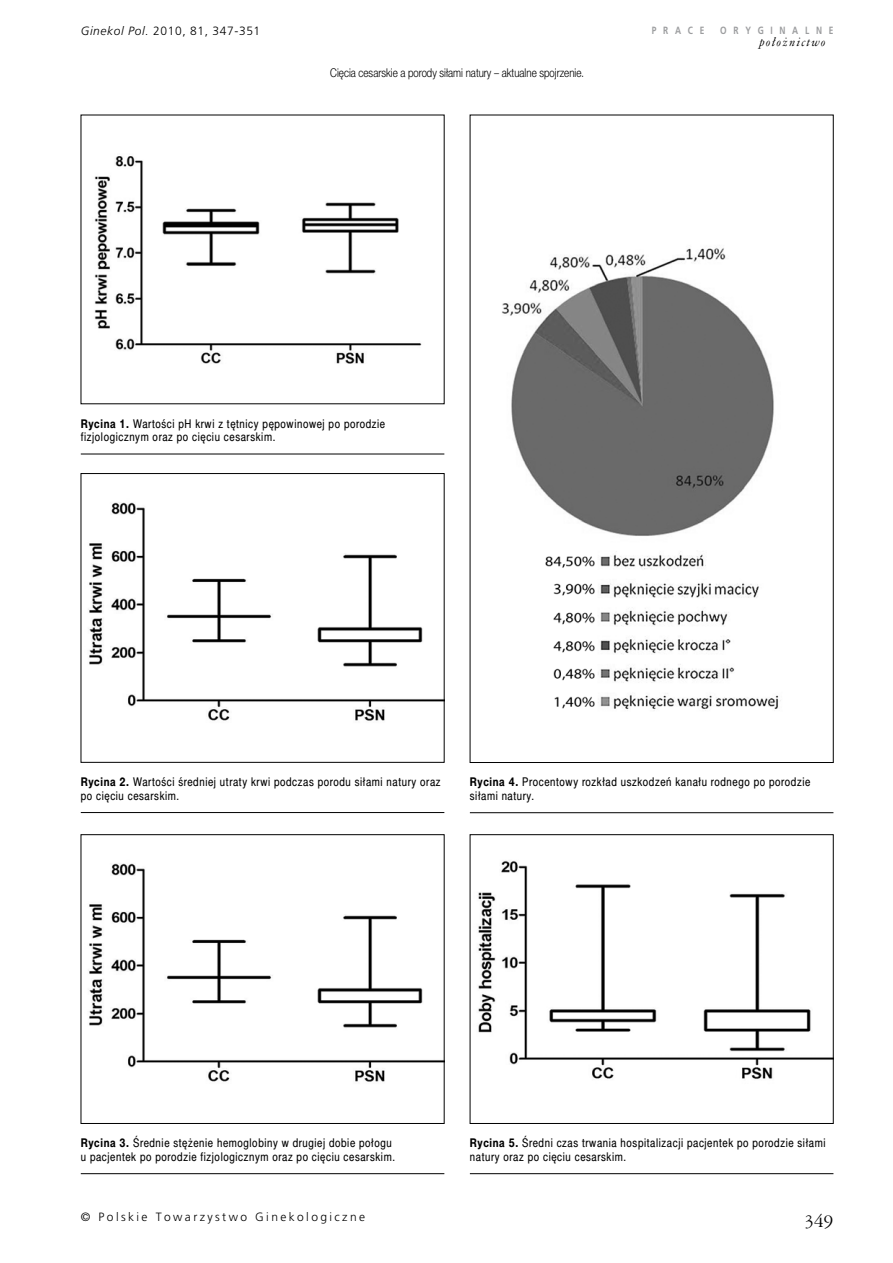
<style>
.page{position:relative;width:893px;height:1263px;background:#fff}
.page>*{position:absolute;margin:0;border:0;box-sizing:border-box;transform-origin:0 0}
.t1{font:19.5px "American Garamond PL";color:#000}
.t2{font:italic 13.5px "American Garamond PL";letter-spacing:.1em;color:#000}
.t3{font:12px/13.5px "Switzer Cnd EFN";letter-spacing:.05em;color:#000}
.t4{font:12px "Switzer Cnd EFN Light";color:#000}
.t5{font:300 12px "Pfrutiger";letter-spacing:.2em;color:#000}
.t6{font:300 12px "Pfrutiger";letter-spacing:.05em;color:#000}
.t7{font:700 10.5px "Pfrutiger";letter-spacing:.8em;color:#9c9d9f;scale:.8 1}
.s1{font-style:italic}
.s2{font-weight:700}
</style>
<div class="page">
<img style="left:94px;top:156px;width:328px;height:208px">
<hr style="left:81px;top:454px;width:363px;height:1px;background:#000">
<img style="left:88px;top:502px;width:354px;height:219px">
<hr style="left:81px;top:812px;width:363px;height:1px;background:#000">
<img style="left:88px;top:863px;width:354px;height:219px">
<div style="left:81px;top:834px;width:363px;height:290px;border:1px solid #000"></div>
<hr style="left:81px;top:1173px;width:363px;height:1px;background:#000">
<img style="left:502px;top:248px;width:279px;height:463px">
<hr style="left:470px;top:812px;width:363px;height:1px;background:#000">
<img style="left:478px;top:860px;width:353px;height:219px">
<div style="left:470px;top:834px;width:363px;height:290px;border:1px solid #000"></div>
<hr style="left:470px;top:1173px;width:363px;height:1px;background:#000">
<p class="t6" style="left:81px;top:24px;width:181px"><span class="s1">Ginekol Pol.</span> 2010, 81, 347-351</p>
<p class="t4" style="left:330px;top:65px;width:255px">Cięcia cesarskie a porody siłami natury – aktualne spojrzenie.</p>
<p class="t7" style="left:652px;top:24px;width:67px">PRACE</p>
<p class="t7" style="left:720px;top:24px;width:143px">ORYGINALNE</p>
<p class="t2" style="left:760px;top:34px;width:68px">po∏o˝nictwo</p>
<p class="t3" style="left:81px;top:416px;width:306px"><span class="s2">Rycina 1.</span> Wartości pH krwi z tętnicy pępowinowej po porodzie fizjologicznym oraz po cięciu cesarskim.</p>
<p class="t3" style="left:81px;top:775px;width:361px"><span class="s2">Rycina 2.</span> Wartości średniej utraty krwi podczas porodu siłami natury oraz po cięciu cesarskim.</p>
<p class="t3" style="left:470px;top:775px;width:342px"><span class="s2">Rycina 4.</span> Procentowy rozkład uszkodzeń kanału rodnego po porodzie siłami natury.</p>
<p class="t3" style="left:81px;top:1136px;width:316px"><span class="s2">Rycina 3.</span> Średnie stężenie hemoglobiny w drugiej dobie połogu u pacjentek po porodzie fizjologicznym oraz po cięciu cesarskim.</p>
<p class="t3" style="left:470px;top:1136px;width:357px"><span class="s2">Rycina 5.</span> Średni czas trwania hospitalizacji pacjentek po porodzie siłami natury oraz po cięciu cesarskim.</p>
<p class="t5" style="left:81px;top:1211px;width:286px">© Polskie Towarzystwo Ginekologiczne</p>
<p class="t1" style="left:804px;top:1209px;width:30px">349</p>
</div>
